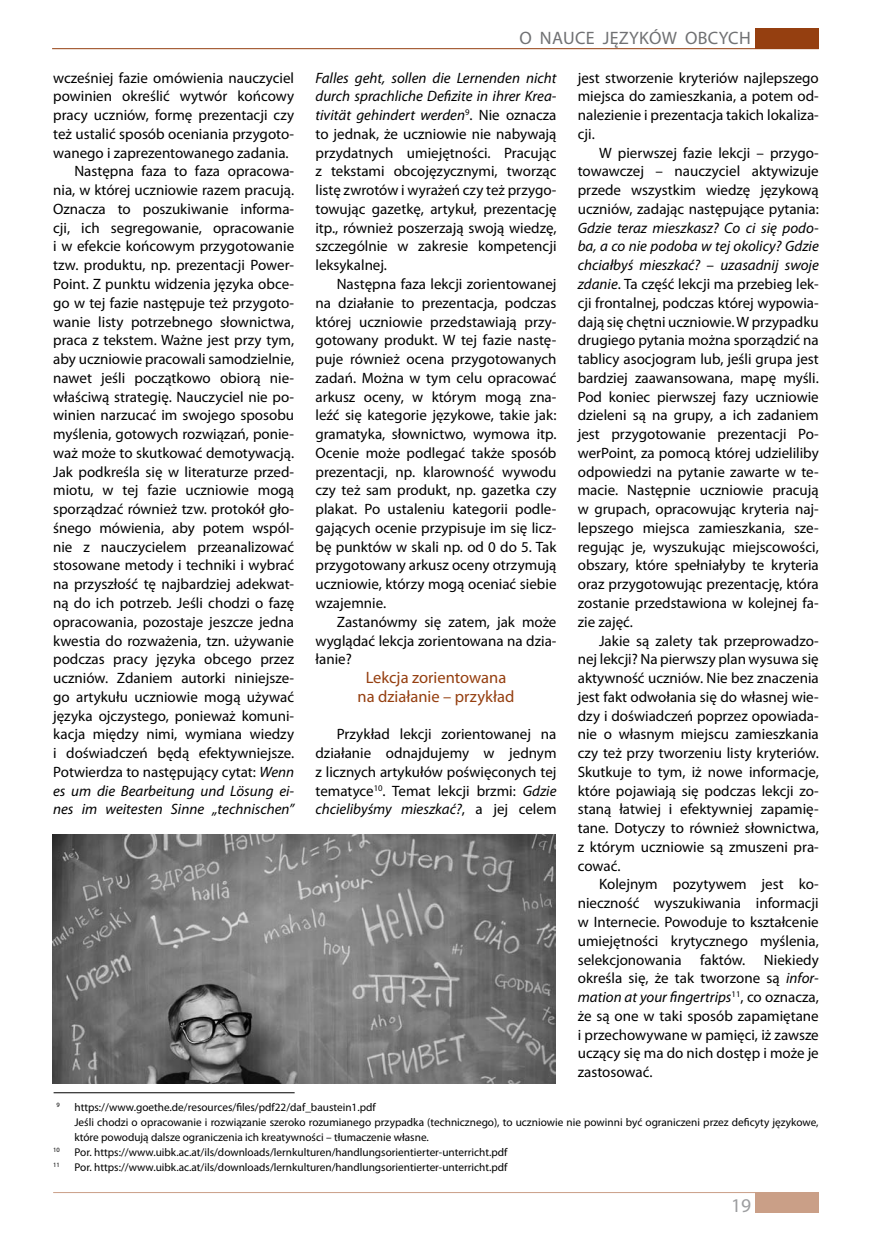
<style>
.page{position:relative;width:872px;height:1234px;background:#fff}
.page>*{position:absolute;margin:0;border:0;box-sizing:border-box;transform-origin:0 0}
.t1{font:19.5px "Myriad Pro";color:#9c9d9f}
.t2{font:18px "Myriad Pro";letter-spacing:.02em;color:#707173}
.t3{font:16.5px/18.8px "Myriad Pro";color:#953f10;text-align:center}
.t4{font:15px/18.8px "Myriad Pro";color:#000;text-align:justify}
.t5{font:italic 15px "Myriad Pro";color:#000}
.t6{font:11.25px/15px "Myriad Pro";color:#000}
.t7{font:6.45px "Myriad Pro";color:#000}
.s1{font-style:italic}
</style>
<div class="page">
<hr style="left:53px;top:1191px;width:766px;height:1px;background:#ca9f87">
<hr style="left:52px;top:48px;width:767px;height:1px;background:#953f10">
<div style="left:755px;top:28px;width:64px;height:21px;background:#953f10"></div>
<div style="left:755px;top:1191px;width:64px;height:21px;background:#ca9f87"></div>
<hr style="left:54px;top:1092px;width:241px;height:1px;background:#000">
<img style="left:52px;top:834px;width:503px;height:249px">
<p class="t4" style="left:53px;top:68px;width:242px">wcześniej fazie omówienia nauczyciel</p>
<p class="t4" style="left:53px;top:87px;width:242px">powinien określić wytwór końcowy</p>
<p class="t4" style="left:53px;top:105px;width:242px">pracy uczniów, formę prezentacji czy</p>
<p class="t4" style="left:53px;top:124px;width:242px">też ustalić sposób oceniania przygoto-</p>
<p class="t4" style="left:53px;top:143px;width:237px">wanego i zaprezentowanego zadania.</p>
<p class="t4" style="left:74px;top:162px;width:221px">Następna faza to faza opracowa-</p>
<p class="t4" style="left:53px;top:180px;width:242px">nia, w której uczniowie razem pracują.</p>
<p class="t4" style="left:53px;top:199px;width:242px">Oznacza to poszukiwanie informa-</p>
<p class="t4" style="left:53px;top:218px;width:242px">cji, ich segregowanie, opracowanie</p>
<p class="t4" style="left:53px;top:237px;width:242px">i w efekcie końcowym przygotowanie</p>
<p class="t4" style="left:53px;top:255px;width:242px">tzw. produktu, np. prezentacji Power-</p>
<p class="t4" style="left:53px;top:274px;width:242px">Point. Z punktu widzenia języka obce-</p>
<p class="t4" style="left:53px;top:293px;width:242px">go w tej fazie następuje też przygoto-</p>
<p class="t4" style="left:53px;top:312px;width:242px">wanie listy potrzebnego słownictwa,</p>
<p class="t4" style="left:53px;top:330px;width:242px">praca z tekstem. Ważne jest przy tym,</p>
<p class="t4" style="left:53px;top:349px;width:242px">aby uczniowie pracowali samodzielnie,</p>
<p class="t4" style="left:53px;top:368px;width:242px">nawet jeśli początkowo obiorą nie-</p>
<p class="t4" style="left:53px;top:387px;width:242px">właściwą strategię. Nauczyciel nie po-</p>
<p class="t4" style="left:53px;top:405px;width:242px">winien narzucać im swojego sposobu</p>
<p class="t4" style="left:53px;top:424px;width:242px">myślenia, gotowych rozwiązań, ponie-</p>
<p class="t4" style="left:53px;top:443px;width:242px">waż może to skutkować demotywacją.</p>
<p class="t4" style="left:53px;top:462px;width:242px">Jak podkreśla się w literaturze przed-</p>
<p class="t4" style="left:53px;top:480px;width:242px">miotu, w tej fazie uczniowie mogą</p>
<p class="t4" style="left:53px;top:499px;width:242px">sporządzać również tzw. protokół gło-</p>
<p class="t4" style="left:53px;top:518px;width:242px">śnego mówienia, aby potem wspól-</p>
<p class="t4" style="left:53px;top:537px;width:242px">nie z nauczycielem przeanalizować</p>
<p class="t4" style="left:53px;top:555px;width:242px">stosowane metody i techniki i wybrać</p>
<p class="t4" style="left:53px;top:574px;width:242px">na przyszłość tę najbardziej adekwat-</p>
<p class="t4" style="left:53px;top:593px;width:242px">ną do ich potrzeb. Jeśli chodzi o fazę</p>
<p class="t4" style="left:53px;top:612px;width:242px">opracowania, pozostaje jeszcze jedna</p>
<p class="t4" style="left:53px;top:630px;width:242px">kwestia do rozważenia, tzn. używanie</p>
<p class="t4" style="left:53px;top:649px;width:242px">podczas pracy języka obcego przez</p>
<p class="t4" style="left:53px;top:668px;width:242px">uczniów. Zdaniem autorki niniejsze-</p>
<p class="t4" style="left:53px;top:687px;width:242px">go artykułu uczniowie mogą używać</p>
<p class="t4" style="left:53px;top:705px;width:242px">języka ojczystego, ponieważ komuni-</p>
<p class="t4" style="left:53px;top:724px;width:242px">kacja między nimi, wymiana wiedzy</p>
<p class="t4" style="left:53px;top:743px;width:242px">i doświadczeń będą efektywniejsze.</p>
<p class="t4" style="left:53px;top:762px;width:242px">Potwierdza to następujący cytat: <span class="s1">Wenn</span></p>
<p class="t5" style="left:53px;top:781px;width:242px">es um die Bearbeitung und Lösung ei-</p>
<p class="t5" style="left:53px;top:799px;width:242px">nes im weitesten Sinne „technischen”</p>
<p class="t2" style="left:519px;top:26px;width:230px">O NAUCE JĘZYKÓW OBCYCH</p>
<p class="t4" style="left:315px;top:68px;width:242px"><span class="s1">Falles geht, sollen die Lernenden nicht durch sprachliche Defizite in ihrer Krea&shy;tivität gehindert werden</span><sup>9</sup>. Nie oznacza to jednak, że uczniowie nie nabywają przydatnych umiejętności. Pracując z tekstami obcojęzycznymi, tworząc listę zwrotów i wyrażeń czy też przygo&shy;towując gazetkę, artykuł, prezentację itp., również poszerzają swoją wiedzę, szczególnie w zakresie kompetencji leksykalnej.</p>
<p class="t4" style="left:315px;top:274px;width:242px;text-indent:21px">Następna faza lekcji zorientowanej na działanie to prezentacja, podczas której uczniowie przedstawiają przy&shy;gotowany produkt. W tej fazie nastę&shy;puje również ocena przygotowanych zadań. Można w tym celu opracować arkusz oceny, w którym mogą zna&shy;leźć się kategorie językowe, takie jak: gramatyka, słownictwo, wymowa itp.<br>Ocenie może podlegać także sposób prezentacji, np. klarowność wywodu czy też sam produkt, np. gazetka czy plakat. Po ustaleniu kategorii podle&shy;gających ocenie przypisuje im się licz&shy;bę punktów w skali np. od 0 do 5. Tak przygotowany arkusz oceny otrzymują uczniowie, którzy mogą oceniać siebie wzajemnie.</p>
<p class="t4" style="left:315px;top:612px;width:242px;text-indent:21px">Zastanówmy się zatem, jak może wyglądać lekcja zorientowana na dzia&shy;łanie?</p>
<p class="t3" style="left:357px;top:667px;width:158px">Lekcja zorientowana na działanie – przykład</p>
<p class="t4" style="left:315px;top:724px;width:242px;text-indent:21px">Przykład lekcji zorientowanej na działanie odnajdujemy w jednym z licznych artykułów poświęconych tej tematyce<sup>10</sup>. Temat lekcji brzmi: <span class="s1">Gdzie chcielibyśmy mieszkać?</span>, a jej celem</p>
<p class="t4" style="left:578px;top:68px;width:242px">jest stworzenie kryteriów najlepszego miejsca do zamieszkania, a potem od&shy;nalezienie i prezentacja takich lokaliza&shy;cji.</p>
<p class="t4" style="left:578px;top:143px;width:242px;text-indent:21px">W pierwszej fazie lekcji – przygo&shy;towawczej – nauczyciel aktywizuje przede wszystkim wiedzę językową uczniów, zadając następujące pytania:</p>
<p class="t4" style="left:578px;top:218px;width:242px"><span class="s1">Gdzie teraz mieszkasz? Co ci się podo&shy;ba, a co nie podoba w tej okolicy? Gdzie chciałbyś mieszkać? – uzasadnij swoje zdanie</span>. Ta część lekcji ma przebieg lek&shy;cji frontalnej, podczas której wypowia&shy;dają się chętni uczniowie. W przypadku drugiego pytania można sporządzić na tablicy asocjogram lub, jeśli grupa jest bardziej zaawansowana, mapę myśli.<br>Pod koniec pierwszej fazy uczniowie dzieleni są na grupy, a ich zadaniem jest przygotowanie prezentacji Po&shy;werPoint, za pomocą której udzieliliby odpowiedzi na pytanie zawarte w te&shy;macie. Następnie uczniowie pracują w grupach, opracowując kryteria naj&shy;lepszego miejsca zamieszkania, sze&shy;regując je, wyszukując miejscowości, obszary, które spełniałyby te kryteria oraz przygotowując prezentację, która zostanie przedstawiona w kolejnej fa&shy;zie zajęć.</p>
<p class="t4" style="left:578px;top:630px;width:242px;text-indent:21px">Jakie są zalety tak przeprowadzo&shy;nej lekcji? Na pierwszy plan wysuwa się aktywność uczniów. Nie bez znaczenia jest fakt odwołania się do własnej wie&shy;dzy i doświadczeń poprzez opowiada&shy;nie o własnym miejscu zamieszkania czy też przy tworzeniu listy kryteriów.<br>Skutkuje to tym, iż nowe informacje, które pojawiają się podczas lekcji zo&shy;staną łatwiej i efektywniej zapamię&shy;tane. Dotyczy to również słownictwa, z którym uczniowie są zmuszeni pra&shy;cować.</p>
<p class="t4" style="left:578px;top:874px;width:242px;text-indent:21px">Kolejnym pozytywem jest ko&shy;nieczność wyszukiwania informacji w Internecie. Powoduje to kształcenie umiejętności krytycznego myślenia, selekcjonowania faktów. Niekiedy określa się, że tak tworzone są <span class="s1">infor&shy;mation at your fingertrips</span><sup>11</sup>, co oznacza, że są one w taki sposób zapamiętane i przechowywane w pamięci, iż zawsze uczący się ma do nich dostęp i może je zastosować.</p>
<p class="t7" style="left:57px;top:1100px;width:5px">9</p>
<p class="t6" style="left:74px;top:1098px;width:745px">https://www.goethe.de/resources/files/pdf22/daf_baustein1.pdf<br>Jeśli chodzi o opracowanie i rozwiązanie szeroko rozumianego przypadka (technicznego), to uczniowie nie powinni być ograniczeni przez deficyty językowe, które powodują dalsze ograniczenia ich kreatywności – tłumaczenie własne.</p>
<p class="t7" style="left:53px;top:1145px;width:8px">10</p>
<p class="t6" style="left:74px;top:1143px;width:434px">Por. https://www.uibk.ac.at/ils/downloads/lernkulturen/handlungsorientierter-unterricht.pdf</p>
<p class="t7" style="left:53px;top:1160px;width:8px">11</p>
<p class="t6" style="left:74px;top:1158px;width:434px">Por. https://www.uibk.ac.at/ils/downloads/lernkulturen/handlungsorientierter-unterricht.pdf</p>
<h1 class="t1" style="left:731px;top:1192px;width:22px">19</h1>
</div>
